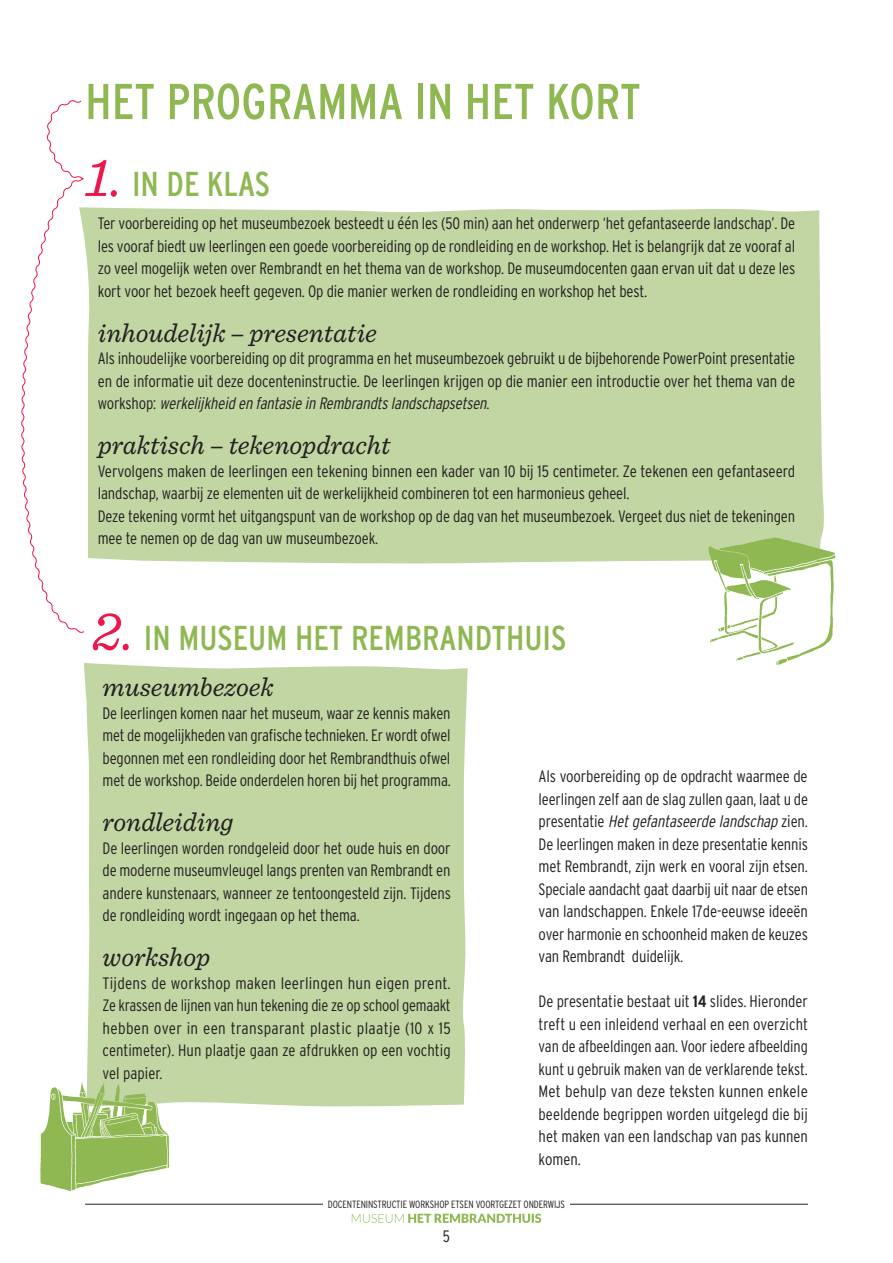
<style>
.page{position:relative;width:893px;height:1263px;background:#fff}
.page>*{position:absolute;margin:0;border:0;box-sizing:border-box;transform-origin:0 0}
.kop-groen{font:condensed 50.25px "Interstate";color:#8fb752}
.platte_tekst{font:condensed 34.5px "Interstate";color:#8fb752}
.platte_tekst-2{font:italic 27px "Sentinel";color:#231f20}
.platte_tekst-3{font:300 condensed 16.5px/22.5px "Interstate";letter-spacing:-.01em;color:#231f20;text-align:justify}
.t1{font:300 condensed 10.5px "Interstate";letter-spacing:-.01em;color:#231f20}
.s1{font-family:"Sentinel";font-style:italic;font-stretch:normal;font-size:56.25px;color:#ed174b}
.s2{font-style:italic}
.s3{font-weight:700}
</style>
<div class="page">
<hr style="left:85px;top:1204px;width:723px;height:1px;background:#231f20">
<div style="left:323px;top:1199px;width:247px;height:54px;background:#fff"></div>
<svg style="left:352px;top:1213px;width:189px;height:10px"></svg>
<div style="left:84px;top:663px;width:384px;height:443px;background:#c1d6a2"></div>
<div style="left:85px;top:207px;width:739px;height:357px;background:#c1d6a2"></div>
<svg style="left:21px;top:100px;width:64px;height:533px"></svg>
<svg style="left:708px;top:537px;width:127px;height:128px"></svg>
<svg style="left:40px;top:1081px;width:129px;height:110px"></svg>
<p class="kop-groen" style="left:85px;top:73px;width:557px">HET PROGRAMMA IN HET KORT</p>
<p class="platte_tekst" style="left:85px;top:165px;width:186px"><span class="s1">1.</span> IN DE KLAS</p>
<p class="platte_tekst-3" style="left:98px;top:212px;width:699px">Ter voorbereiding op het museumbezoek besteedt u één les (50 min) aan het onderwerp ‘het gefantaseerde landschap’. De les vooraf biedt uw leerlingen een goede voorbereiding op de rondleiding en de workshop. Het is belangrijk dat ze vooraf al zo veel mogelijk weten over Rembrandt en het thema van de workshop. De museumdocenten gaan ervan uit dat u deze les kort voor het bezoek heeft gegeven. Op die manier werken de rondleiding en workshop het best.</p>
<p class="platte_tekst-2" style="left:98px;top:313px;width:281px">inhoudelijk – presentatie</p>
<p class="platte_tekst-3" style="left:98px;top:347px;width:699px">Als inhoudelijke voorbereiding op dit programma en het museumbezoek gebruikt u de bijbehorende PowerPoint presentatie en de informatie uit deze docenteninstructie. De leerlingen krijgen op die manier een introductie over het thema van de w o r k s h o p : <span class="s2">werkelijkheid en fantasiein Rembrandtslandschapsetsen</span>.</p>
<p class="platte_tekst-2" style="left:98px;top:425px;width:294px">praktisch – tekenopdracht</p>
<p class="platte_tekst-3" style="left:98px;top:460px;width:699px">Vervolgens maken de leerlingen een tekening binnen een kader van 10 bij 15 centimeter. Ze tekenen een gefantaseerd landschap, waarbij ze elementen uit de werkelijkheid combineren tot een harmonieus geheel.</p>
<p class="platte_tekst-3" style="left:98px;top:505px;width:699px">Deze tekening vormt het uitgangspunt van de workshop op de dag van het museumbezoek. Vergeet dus niet de tekeningen mee te nemen op de dag van uw museumbezoek.</p>
<p class="platte_tekst" style="left:92px;top:618px;width:476px"><span class="s1">2.</span> IN MUSEUM HET REMBRANDTHUIS</p>
<p class="platte_tekst-2" style="left:103px;top:667px;width:172px">museumbezoek</p>
<p class="platte_tekst-3" style="left:103px;top:702px;width:350px">De leerlingen komen naar het museum, waar ze kennis maken met de mogelijkheden van grafische technieken. Er wordt ofwel begonnen met een rondleiding door het Rembrandthuis ofwel met de workshop. Beide onderdelen horen bij het programma.</p>
<p class="platte_tekst-2" style="left:103px;top:802px;width:132px">rondleiding</p>
<p class="platte_tekst-3" style="left:103px;top:837px;width:350px">De leerlingen worden rondgeleid door het oude huis en door de moderne museumvleugel langs prenten van Rembrandt en andere kunstenaars, wanneer ze tentoongesteld zijn. Tijdens de rondleiding wordt ingegaan op het thema.</p>
<p class="platte_tekst-2" style="left:103px;top:937px;width:109px">workshop</p>
<p class="platte_tekst-3" style="left:103px;top:972px;width:350px">Tijdens de workshop maken leerlingen hun eigen prent.<br>Ze krassen de lijnen van hun tekening die ze op school gemaakt hebben over in een transparant plastic plaatje (10 x 15 centimeter). Hun plaatje gaan ze afdrukken op een vochtig vel papier.</p>
<p class="platte_tekst-3" style="left:539px;top:765px;width:271px">Als voorbereiding op de opdracht waarmee de leerlingen zelf aan de slag zullen gaan, laat u de p r e s e n t a t i e <span class="s2">Hetgefantaseerde landschap</span> z i e n .<br>De leerlingen maken in deze presentatie kennis met Rembrandt, zijn werk en vooral zijn etsen.<br>Speciale aandacht gaat daarbij uit naar de etsen van landschappen. Enkele 17de-eeuwse ideeën over harmonie en schoonheid maken de keuzes van Rembrandt duidelijk.</p>
<p class="platte_tekst-3" style="left:539px;top:990px;width:271px">De presentatie bestaat uit <span class="s3">14</span> slides. Hieronder treft u een inleidend verhaal en een overzicht van de afbeeldingen aan. Voor iedere afbeelding kunt u gebruik maken van de verklarende tekst.<br>Met behulp van deze teksten kunnen enkele beeldende begrippen worden uitgelegd die bij het maken van een landschap van pas kunnen komen.</p>
<p class="t1" style="left:328px;top:1198px;width:239px">DOCENTENINSTRUCTIE WORKSHOP ETSEN VOORTGEZET ONDERWIJS</p>
<p class="platte_tekst-3" style="left:443px;top:1225px;width:9px">5</p>
</div>
